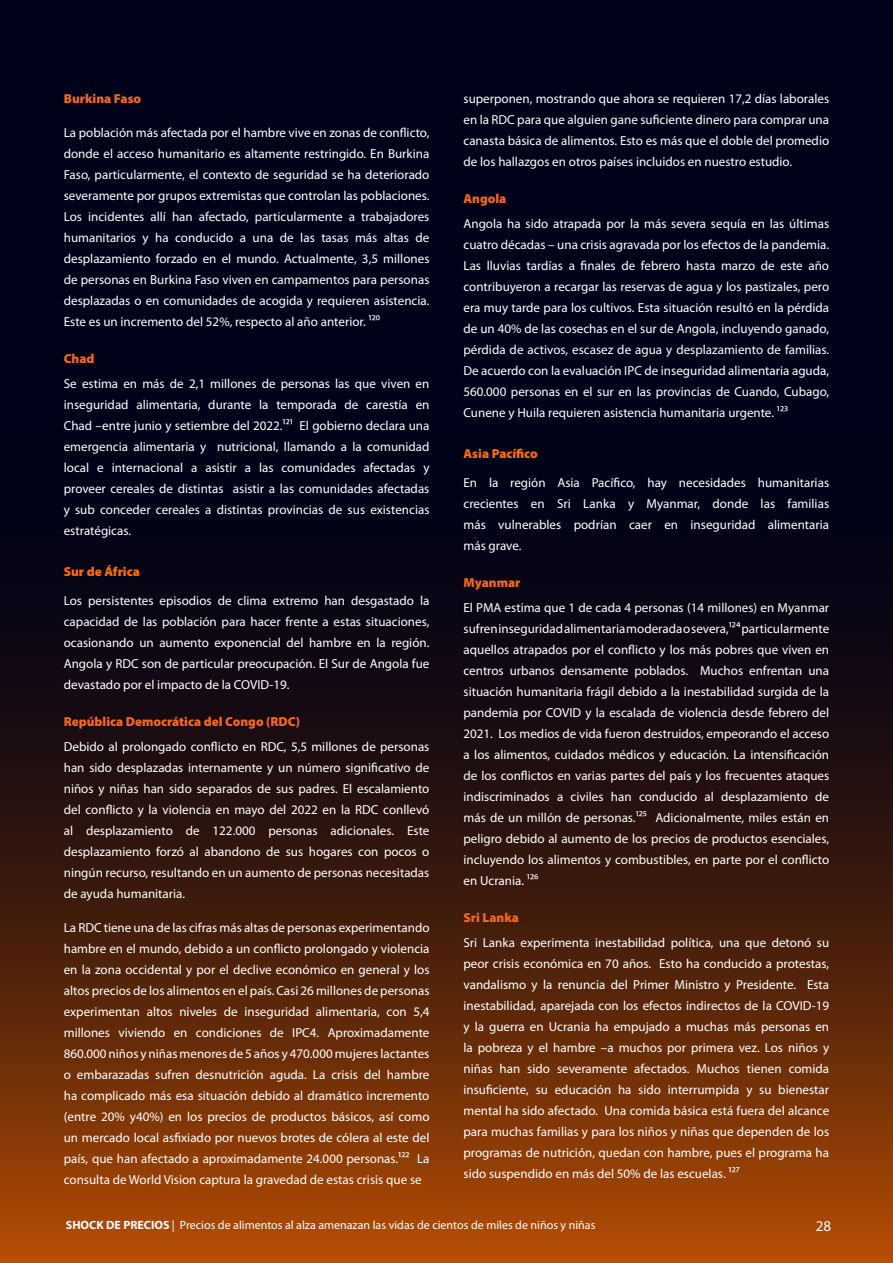
<style>
.page{position:relative;width:893px;height:1263px;background:#fff}
.page>*{position:absolute;margin:0;border:0;box-sizing:border-box;transform-origin:0 0}
.t1{font:15px "Myriad Pro";color:#fff}
.t2{font:13.05px/21px "Myriad Pro";color:#fff;text-align:justify}
.t3{font:900 13.05px "Myriad Pro";color:#f26722}
.t4{font:900 13.05px "Myriad Pro";color:#ff6b00}
.t5{font:12px "Myriad Pro";color:#fff}
.s1{font-weight:700}
</style>
<div class="page">
<img style="left:0;top:0;width:893px;height:1263px">
<p class="t2" style="left:463px;top:88px;width:367px">superponen, mostrando que ahora se requieren 17,2 días laborales en la RDC para que alguien gane suficiente dinero para comprar una canasta básica de alimentos. Esto es más que el doble del promedio de los hallazgos en otros países incluidos en nuestro estudio.</p>
<p class="t3" style="left:463px;top:190px;width:44px">Angola</p>
<p class="t2" style="left:463px;top:213px;width:367px">Angola ha sido atrapada por la más severa sequía en las últimas cuatro décadas – una crisis agravada por los efectos de la pandemia.<br>Las lluvias tardías a finales de febrero hasta marzo de este año contribuyeron a recargar las reservas de agua y los pastizales, pero era muy tarde para los cultivos. Esta situación resultó en la pérdida de un 40% de las cosechas en el sur de Angola, incluyendo ganado, pérdida de activos, escasez de agua y desplazamiento de familias.<br>De acuerdo con la evaluación IPC de inseguridad alimentaria aguda, 560.000 personas en el sur en las provincias de Cuando, Cubago, Cunene y Huila requieren asistencia humanitaria urgente. 123</p>
<p class="t4" style="left:463px;top:445px;width:76px">Asia Pacífico</p>
<p class="t2" style="left:463px;top:472px;width:367px">En la región Asia Pacífico, hay necesidades humanitarias crecientes en Sri Lanka y Myanmar, donde las familias más vulnerables podrían caer en inseguridad alimentaria más grave.</p>
<p class="t3" style="left:463px;top:574px;width:59px">Myanmar</p>
<p class="t2" style="left:463px;top:597px;width:367px">El PMA estima que 1 de cada 4 personas (14 millones) en Myanmar sufren inseguridad alimentaria moderada o severa,12⁴ particularmente aquellos atrapados por el conflicto y los más pobres que viven en centros urbanos densamente poblados. Muchos enfrentan una situación humanitaria frágil debido a la inestabilidad surgida de la pandemia por COVID y la escalada de violencia desde febrero del 2021. Los medios de vida fueron destruidos, empeorando el acceso a los alimentos, cuidados médicos y educación. La intensificación de los conflictos en varias partes del país y los frecuentes ataques indiscriminados a civiles han conducido al desplazamiento de más de un millón de personas.12⁵ Adicionalmente, miles están en peligro debido al aumento de los precios de productos esenciales, incluyendo los alimentos y combustibles, en parte por el conflicto en Ucrania. 12⁶</p>
<p class="t3" style="left:463px;top:908px;width:57px">Sri Lanka</p>
<p class="t2" style="left:463px;top:932px;width:367px">Sri Lanka experimenta inestabilidad política, una que detonó su peor crisis económica en 70 años. Esto ha conducido a protestas, vandalismo y la renuncia del Primer Ministro y Presidente. Esta inestabilidad, aparejada con los efectos indirectos de la COVID-19 y la guerra en Ucrania ha empujado a muchas más personas en la pobreza y el hambre –a muchos por primera vez. Los niños y niñas han sido severamente afectados. Muchos tienen comida insuficiente, su educación ha sido interrumpida y su bienestar mental ha sido afectado. Una comida básica está fuera del alcance para muchas familias y para los niños y niñas que dependen de los programas de nutrición, quedan con hambre, pues el programa ha sido suspendido en más del 50% de las escuelas. 12⁷</p>
<p class="t5" style="left:66px;top:1217px;width:531px"><span class="s1">SHOCK DE PRECIOS</span> | Precios de alimentos al alza amenazan las vidas de cientos de miles de niños y niñas</p>
<p class="t1" style="left:816px;top:1217px;width:17px">28</p>
<p class="t3" style="left:64px;top:90px;width:79px">Burkina Faso</p>
<p class="t2" style="left:64px;top:122px;width:367px">La población más afectada por el hambre vive en zonas de conflicto, donde el acceso humanitario es altamente restringido. En Burkina Faso, particularmente, el contexto de seguridad se ha deteriorado severamente por grupos extremistas que controlan las poblaciones.<br>Los incidentes allí han afectado, particularmente a trabajadores humanitarios y ha conducido a una de las tasas más altas de desplazamiento forzado en el mundo. Actualmente, 3,5 millones de personas en Burkina Faso viven en campamentos para personas desplazadas o en comunidades de acogida y requieren asistencia.<br>Este es un incremento del 52%, respecto al año anterior. 12⁰</p>
<p class="t3" style="left:64px;top:349px;width:32px">Chad</p>
<p class="t2" style="left:64px;top:373px;width:367px">Se estima en más de 2,1 millones de personas las que viven en inseguridad alimentaria, durante la temporada de carestía en Chad –entre junio y setiembre del 2022.121 El gobierno declara una emergencia alimentaria y nutricional, llamando a la comunidad local e internacional a asistir a las comunidades afectadas y proveer cereales de distintas asistir a las comunidades afectadas y sub conceder cereales a distintas provincias de sus existencias estratégicas.</p>
<p class="t4" style="left:64px;top:562px;width:78px">Sur de África</p>
<p class="t2" style="left:64px;top:590px;width:367px">Los persistentes episodios de clima extremo han desgastado la capacidad de las población para hacer frente a estas situaciones, ocasionando un aumento exponencial del hambre en la región.<br>Angola y RDC son de particular preocupación. El Sur de Angola fue devastado por el impacto de la COVID-19.</p>
<p class="t3" style="left:64px;top:712px;width:238px">República Democrática del Congo (RDC)</p>
<p class="t2" style="left:64px;top:736px;width:367px">Debido al prolongado conflicto en RDC, 5,5 millones de personas han sido desplazadas internamente y un número significativo de niños y niñas han sido separados de sus padres. El escalamiento del conflicto y la violencia en mayo del 2022 en la RDC conllevó al desplazamiento de 122.000 personas adicionales. Este desplazamiento forzó al abandono de sus hogares con pocos o ningún recurso, resultando en un aumento de personas necesitadas de ayuda humanitaria.</p>
<p class="t2" style="left:64px;top:916px;width:367px">La RDC tiene una de las cifras más altas de personas experimentando hambre en el mundo, debido a un conflicto prolongado y violencia en la zona occidental y por el declive económico en general y los altos precios de los alimentos en el país. Casi 26 millones de personas experimentan altos niveles de inseguridad alimentaria, con 5,4 millones viviendo en condiciones de IPC4. Aproximadamente 860.000 niños y niñas menores de 5 años y 470.000 mujeres lactantes o embarazadas sufren desnutrición aguda. La crisis del hambre ha complicado más esa situación debido al dramático incremento (entre 20% y40%) en los precios de productos básicos, así como un mercado local asfixiado por nuevos brotes de cólera al este del país, que han afectado a aproximadamente 24.000 personas.122 La consulta de World Vision captura la gravedad de estas crisis que se</p>
</div>
